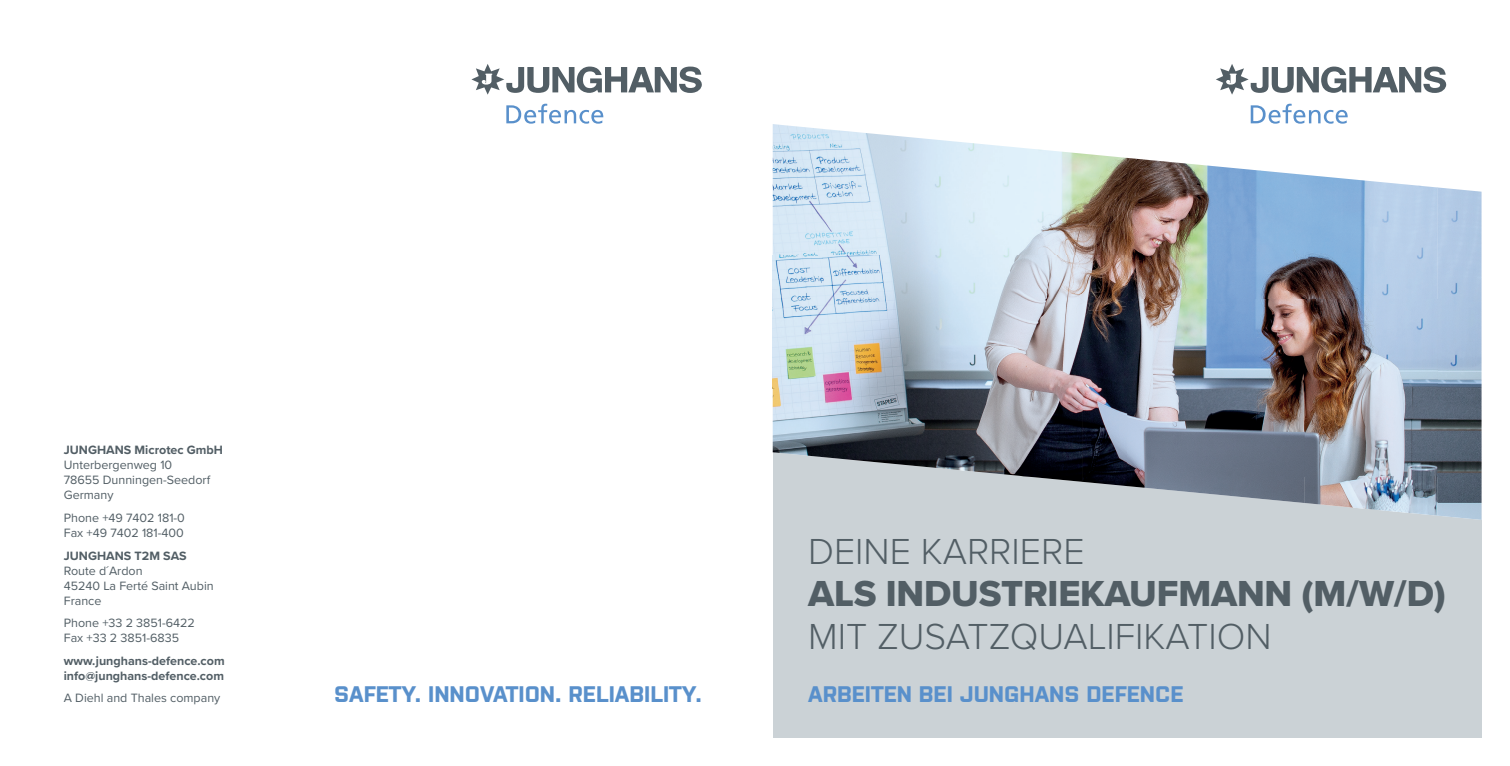
<style>
.page{position:relative;width:1510px;height:766px;background:#fff}
.page>*{position:absolute;margin:0;border:0;box-sizing:border-box;transform-origin:0 0}
.t1{font:300 37.5px "Proxima Nova";color:#525e65}
.t2{font:37.5px "Proxima Nova Extrabld";letter-spacing:-.005em;color:#525e65}
.t3{font:700 22.5px "Purista";color:#5990cb}
.t4{font:12.5px/15px "Proxima Nova";color:#525e65}
.t5{font:700 12.5px/15px "Proxima Nova";color:#525e65}
</style>
<div class="page">
<div style="left:772px;top:432px;width:709px;height:305px;background:#cbd2d6"></div>
<svg style="left:1216px;top:64px;width:230px;height:31px"></svg>
<svg style="left:1250px;top:104px;width:97px;height:20px"></svg>
<img style="left:772px;top:124px;width:177px;height:263px">
<img style="left:949px;top:141px;width:178px;height:246px">
<img style="left:1127px;top:158px;width:132px;height:142px">
<img style="left:1259px;top:170px;width:178px;height:130px">
<img style="left:1437px;top:187px;width:44px;height:332px">
<img style="left:1127px;top:300px;width:177px;height:203px">
<img style="left:1304px;top:300px;width:133px;height:215px">
<img style="left:772px;top:387px;width:310px;height:89px">
<img style="left:1082px;top:387px;width:45px;height:99px">
<img style="left:1020px;top:475px;width:63px;height:6px">
<svg style="left:471px;top:64px;width:231px;height:31px"></svg>
<svg style="left:506px;top:104px;width:97px;height:20px"></svg>
<p class="t5" style="left:64px;top:442px;width:161px">JUNGHANS Microtec GmbH</p>
<p class="t4" style="left:64px;top:457px;width:148px">Unterbergenweg 10<br>78655 Dunningen-Seedorf<br>Germany</p>
<p class="t4" style="left:64px;top:509px;width:123px">Phone +49 7402 181-0<br>Fax +49 7402 181-400</p>
<p class="t5" style="left:64px;top:547px;width:124px">JUNGHANS T2M SAS</p>
<p class="t4" style="left:64px;top:562px;width:151px">Route d´Ardon<br>45240 La Ferté Saint Aubin<br>France</p>
<p class="t4" style="left:64px;top:614px;width:133px">Phone +33 2 3851-6422<br>Fax +33 2 3851-6835</p>
<p class="t5" style="left:64px;top:652px;width:162px">www.junghans-defence.com info@junghans-defence.com</p>
<p class="t4" style="left:64px;top:689px;width:158px">A Diehl and Thales company</p>
<h2 class="t3" style="left:334px;top:677px;width:369px">SAFETY. INNOVATION. RELIABILITY.</h2>
<h2 class="t3" style="left:808px;top:677px;width:377px">ARBEITEN BEI JUNGHANS DEFENCE</h2>
<h1 class="t1" style="left:808px;top:523px;width:278px">DEINE KARRIERE</h1>
<h1 class="t2" style="left:808px;top:565px;width:639px">ALS INDUSTRIEKAUFMANN (M/W/D)</h1>
<h1 class="t1" style="left:808px;top:608px;width:465px">MIT ZUSATZQUALIFIKATION</h1>
</div>
